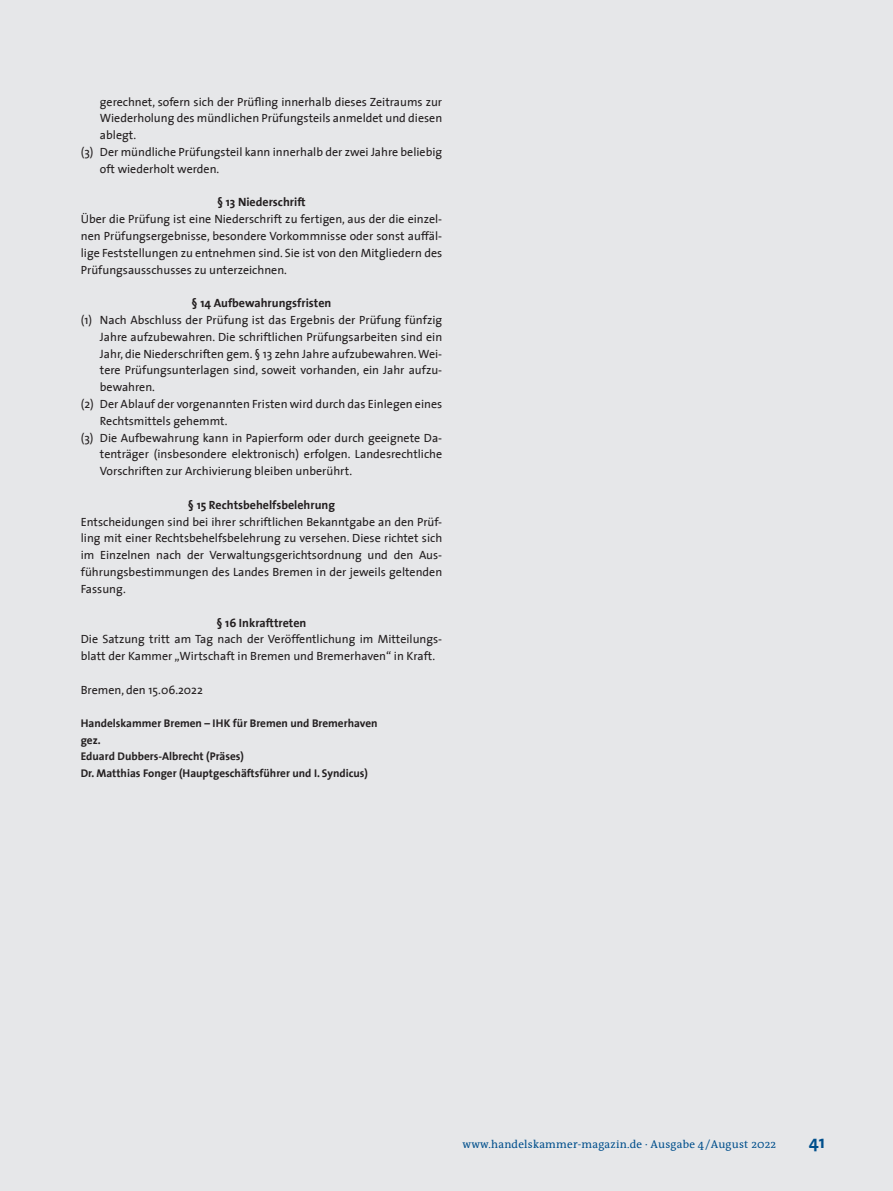
<style>
.page{position:relative;width:893px;height:1191px;background:#e6e7e9}
.page>*{position:absolute;margin:0;border:0;box-sizing:border-box;transform-origin:0 0}
.t1{font:700 18px "The Sans 7";color:#004f8c}
.t2{font:12px/16.8px "The Sans 5";color:#231f20;text-align:justify}
.t3{font:700 12px "The Sans 7";color:#231f20}
.t4{font:700 11.25px/16.5px "The Sans 7";color:#231f20}
.t5{font:11.25px "The Antiqua B5";letter-spacing:.02em;color:#004f8c}
</style>
<div class="page">
<p class="t2" style="left:100px;top:93px;width:344px">gerechnet, sofern sich der Prüfling innerhalb dieses Zeitraums zur</p>
<p class="t2" style="left:100px;top:109px;width:344px">Wiederholung des mündlichen Prüfungsteils anmeldet und diesen</p>
<p class="t2" style="left:100px;top:126px;width:38px">ablegt.</p>
<p class="t2" style="left:81px;top:143px;width:363px">(3) Der mündliche Prüfungsteil kann innerhalb der zwei Jahre beliebig</p>
<p class="t2" style="left:100px;top:160px;width:121px">oft wiederholt werden.</p>
<p class="t3" style="left:217px;top:192px;width:90px">§ 13 Niederschrift</p>
<p class="t2" style="left:81px;top:210px;width:363px">Über die Prüfung ist eine Niederschrift zu fertigen, aus der die einzel&shy;nen Prüfungsergebnisse, besondere Vorkommnisse oder sonst auffäl&shy;lige Feststellungen zu entnehmen sind. Sie ist von den Mitgliedern des Prüfungsausschusses zu unterzeichnen.</p>
<p class="t3" style="left:192px;top:293px;width:141px">§ 14 Aufbewahrungsfristen</p>
<p class="t2" style="left:81px;top:311px;width:363px">(1) Nach Abschluss der Prüfung ist das Ergebnis der Prüfung fünfzig</p>
<p class="t2" style="left:100px;top:328px;width:344px">Jahre aufzubewahren. Die schriftlichen Prüfungsarbeiten sind ein</p>
<p class="t2" style="left:100px;top:345px;width:344px">Jahr, die Niederschriften gem. § 13 zehn Jahre aufzubewahren. Wei-</p>
<p class="t2" style="left:100px;top:361px;width:344px">tere Prüfungsunterlagen sind, soweit vorhanden, ein Jahr aufzu-</p>
<p class="t2" style="left:100px;top:378px;width:57px">bewahren.</p>
<p class="t2" style="left:81px;top:395px;width:363px">(2) Der Ablauf der vorgenannten Fristen wird durch das Einlegen eines</p>
<p class="t2" style="left:100px;top:412px;width:129px">Rechtsmittels gehemmt.</p>
<p class="t2" style="left:81px;top:429px;width:363px">(3) Die Aufbewahrung kann in Papierform oder durch geeignete Da-</p>
<p class="t2" style="left:100px;top:445px;width:344px">tenträger (insbesondere elektronisch) erfolgen. Landesrechtliche</p>
<p class="t2" style="left:100px;top:462px;width:254px">Vorschriften zur Archivierung bleiben unberührt.</p>
<p class="t3" style="left:188px;top:495px;width:149px">§ 15 Rechtsbehelfsbelehrung</p>
<p class="t2" style="left:81px;top:513px;width:363px">Entscheidungen sind bei ihrer schriftlichen Bekanntgabe an den Prüf&shy;ling mit einer Rechtsbehelfsbelehrung zu versehen. Diese richtet sich im Einzelnen nach der Verwaltungsgerichtsordnung und den Aus&shy;führungsbestimmungen des Landes Bremen in der jeweils geltenden Fassung.</p>
<p class="t3" style="left:217px;top:612px;width:91px">§ 16 Inkrafttreten</p>
<p class="t2" style="left:81px;top:630px;width:363px">Die Satzung tritt am Tag nach der Veröffentlichung im Mitteilungs&shy;blatt der Kammer „Wirtschaft in Bremen und Bremerhaven“ in Kraft.</p>
<p class="t2" style="left:81px;top:681px;width:123px">Bremen, den 15.06.2022</p>
<p class="t4" style="left:81px;top:714px;width:298px">Handelskammer Bremen – IHK für Bremen und Bremerhaven gez.<br>Eduard Dubbers-Albrecht (Präses)<br>Dr. Matthias Fonger (Hauptgeschäftsführer und I. Syndicus)</p>
<p class="t5" style="left:462px;top:1138px;width:315px">www.handelskammer-magazin.de · Ausgabe 4 /August 2022</p>
<h1 class="t1" style="left:809px;top:1127px;width:18px">41</h1>
</div>
